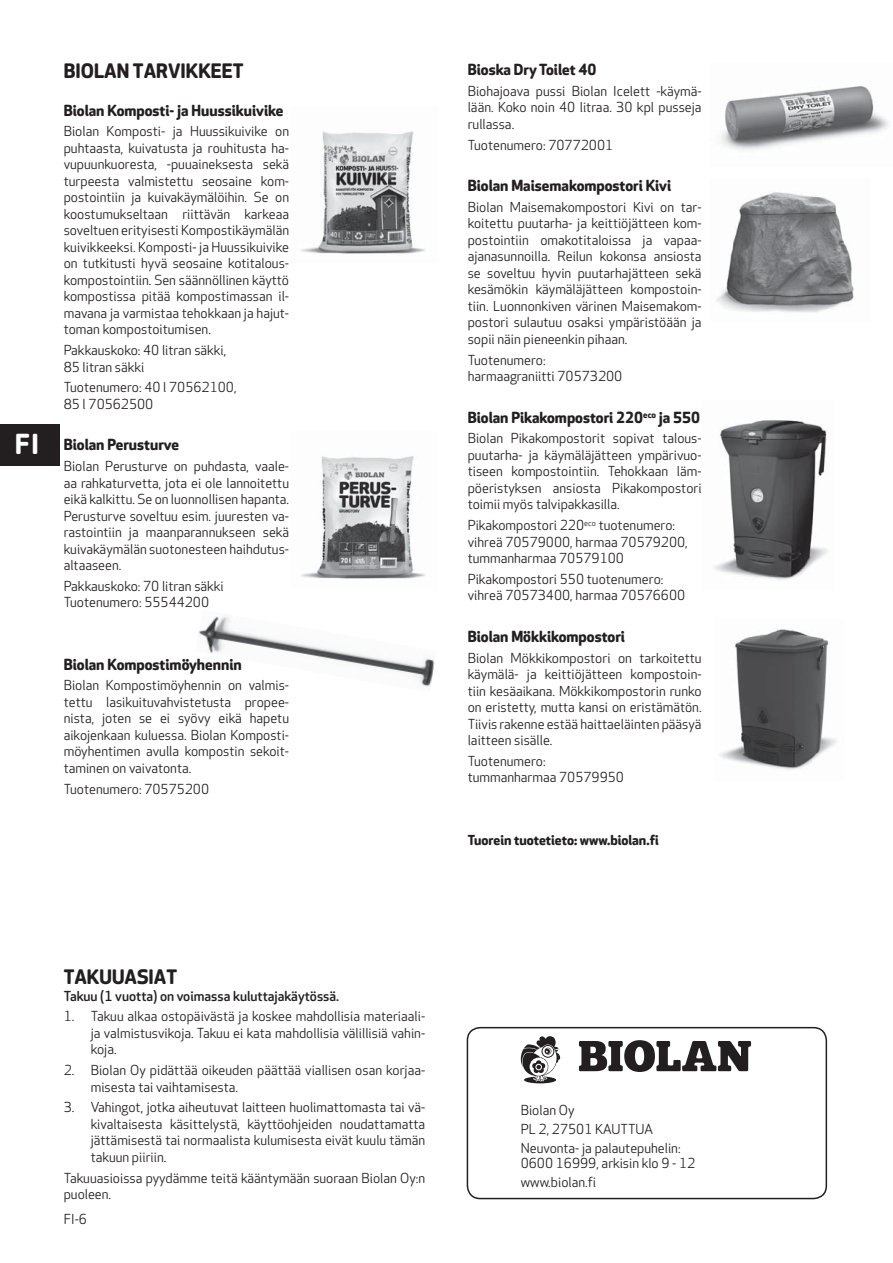
<style>
.page{position:relative;width:893px;height:1263px;background:#fff}
.page>*{position:absolute;margin:0;border:0;box-sizing:border-box;transform-origin:0 0}
.t1{font:700 27px "Apex Rounded";color:#fff}
.t2{font:700 19.5px "Apex Rounded";color:#231f20}
.t3{font:700 15px "Apex Rounded";color:#231f20}
.t4{font:13.5px/16.5px "Apex Rounded";color:#231f20}
.t5{font:500 13.5px "Apex Rounded";color:#231f20}
.t6{font:700 13.5px "Apex Rounded";color:#231f20}
</style>
<div class="page">
<div style="left:0;top:424px;width:59px;height:41px;background:#231f20"></div>
<img style="left:721px;top:85px;width:168px;height:65px">
<svg style="left:579px;top:1040px;width:172px;height:32px"></svg>
<svg style="left:521px;top:1036px;width:39px;height:47px"></svg>
<div style="left:467px;top:1027px;width:360px;height:172px;border:2px solid #231f20;border-radius:13px"></div>
<img style="left:301px;top:131px;width:125px;height:123px">
<img style="left:301px;top:456px;width:125px;height:123px">
<img style="left:199px;top:616px;width:236px;height:71px">
<img style="left:714px;top:420px;width:114px;height:160px">
<img style="left:720px;top:629px;width:116px;height:141px">
<img style="left:716px;top:192px;width:138px;height:121px">
<h1 class="t1" style="left:15px;top:434px;width:25px">FI</h1>
<h2 class="t2" style="left:64px;top:64px;width:181px">BIOLAN TARVIKKEET</h2>
<p class="t3" style="left:64px;top:104px;width:221px">Biolan Komposti- ja Huussikuivike</p>
<p class="t4" style="left:64px;top:125px;width:227px;text-align:justify">Biolan Komposti- ja Huussikuivike on puhtaasta, kuivatusta ja rouhitusta ha&shy;vupuunkuoresta, -puuaineksesta sekä turpeesta valmistettu seosaine kom&shy;postointiin ja kuivakäymälöihin. Se on koostumukseltaan riittävän karkeaa soveltuen erityisesti Kompostikäymälän kuivikkeeksi. Komposti- ja Huussikuivike on tutkitusti hyvä seosaine kotitalous&shy;kompostointiin. Sen säännöllinen käyttö kompostissa pitää kompostimassan il&shy;mavana ja varmistaa tehokkaan ja hajut&shy;toman kompostoitumisen.</p>
<p class="t4" style="left:64px;top:344px;width:164px">Pakkauskoko: 40 litran säkki,<br>85 litran säkki</p>
<p class="t4" style="left:64px;top:381px;width:174px">Tuotenumero: 40 l 70562100,<br>85 l 70562500</p>
<p class="t3" style="left:64px;top:439px;width:117px">Biolan Perusturve</p>
<p class="t4" style="left:64px;top:460px;width:227px;text-align:justify">Biolan Perusturve on puhdasta, vaale&shy;aa rahkaturvetta, jota ei ole lannoitettu eikä kalkittu. Se on luonnollisen hapanta.<br>Perusturve soveltuu esim. juuresten va&shy;rastointiin ja maanparannukseen sekä kuivakäymälän suotonesteen haihdutus&shy;altaaseen.</p>
<p class="t4" style="left:64px;top:579px;width:161px">Pakkauskoko: 70 litran säkki<br>Tuotenumero: 55544200</p>
<p class="t3" style="left:64px;top:659px;width:179px">Biolan Kompostimöyhennin</p>
<p class="t4" style="left:64px;top:679px;width:227px;text-align:justify">Biolan Kompostimöyhennin on valmis&shy;tettu lasikuituvahvistetusta propee&shy;nista, joten se ei syövy eikä hapetu aikojenkaan kuluessa. Biolan Komposti&shy;möyhentimen avulla kompostin sekoit&shy;taminen on vaivatonta.</p>
<p class="t4" style="left:64px;top:782px;width:147px">Tuotenumero: 70575200</p>
<p class="t3" style="left:468px;top:64px;width:130px">Bioska Dry Toilet 40</p>
<p class="t4" style="left:468px;top:84px;width:235px;text-align:justify">Biohajoava pussi Biolan Icelett -käymä&shy;lään. Koko noin 40 litraa. 30 kpl pusseja rullassa.</p>
<p class="t4" style="left:468px;top:138px;width:147px">Tuotenumero: 70772001</p>
<p class="t3" style="left:468px;top:180px;width:205px">Biolan Maisemakompostori Kivi</p>
<p class="t4" style="left:468px;top:200px;width:235px;text-align:justify">Biolan Maisemakompostori Kivi on tar&shy;koitettu puutarha- ja keittiöjätteen kom&shy;postointiin omakotitaloissa ja vapaa&shy;ajanasunnoilla. Reilun kokonsa ansiosta se soveltuu hyvin puutarhajätteen sekä kesämökin käymäläjätteen kompostoin&shy;tiin. Luonnonkiven värinen Maisemakom&shy;postori sulautuu osaksi ympäristöään ja sopii näin pieneenkin pihaan.</p>
<p class="t4" style="left:468px;top:353px;width:156px">Tuotenumero: harmaagraniitti 70573200</p>
<p class="t3" style="left:468px;top:411px;width:234px">Biolan Pikakompostori 220<sup>eco</sup> ja 550</p>
<p class="t4" style="left:468px;top:432px;width:235px;text-align:justify">Biolan Pikakompostorit sopivat talous&shy;puutarha- ja käymäläjätteen ympärivuo&shy;tiseen kompostointiin. Tehokkaan läm&shy;pöeristyksen ansiosta Pikakompostori toimii myös talvipakkasilla.</p>
<p class="t4" style="left:468px;top:519px;width:222px">Pikakompostori 220<sup>eco</sup> tuotenumero: vihreä 70579000, harmaa 70579200, tummanharmaa 70579100</p>
<p class="t4" style="left:468px;top:572px;width:219px">Pikakompostori 550 tuotenumero: vihreä 70573400, harmaa 70576600</p>
<p class="t3" style="left:468px;top:631px;width:159px">Biolan Mökkikompostori</p>
<p class="t4" style="left:468px;top:651px;width:235px;text-align:justify">Biolan Mökkikompostori on tarkoitettu käymälä- ja keittiöjätteen kompostoin&shy;tiin kesäaikana. Mökkikompostorin runko on eristetty, mutta kansi on eristämätön.<br>Tiivis rakenne estää haittaeläinten pääsyä laitteen sisälle.</p>
<p class="t4" style="left:468px;top:754px;width:158px">Tuotenumero: tummanharmaa 70579950</p>
<p class="t6" style="left:468px;top:835px;width:192px">Tuorein tuotetieto: www.biolan.fi</p>
<h2 class="t2" style="left:64px;top:970px;width:115px">TAKUUASIAT</h2>
<p class="t5" style="left:64px;top:991px;width:277px">Takuu (1 vuotta) on voimassa kuluttajakäytössä.</p>
<p class="t4" style="left:91px;top:1010px;width:336px;text-align:justify;text-indent:-27px">1. Takuu alkaa ostopäivästä ja koskee mahdollisia materiaali&shy;ja valmistusvikoja. Takuu ei kata mahdollisia välillisiä vahin&shy;koja.</p>
<p class="t4" style="left:91px;top:1064px;width:336px;text-indent:-27px">2. Biolan Oy pidättää oikeuden päättää viallisen osan korjaa&shy;misesta tai vaihtamisesta.</p>
<p class="t4" style="left:91px;top:1101px;width:336px;text-align:justify;text-indent:-27px">3. Vahingot, jotka aiheutuvat laitteen huolimattomasta tai vä&shy;kivaltaisesta käsittelystä, käyttöohjeiden noudattamatta jättämisestä tai normaalista kulumisesta eivät kuulu tämän takuun piiriin.</p>
<p class="t4" style="left:64px;top:1171px;width:363px">Takuuasioissa pyydämme teitä kääntymään suoraan Biolan Oy:n puoleen.</p>
<p class="t4" style="left:64px;top:1213px;width:25px">FI-6</p>
<p class="t4" style="left:521px;top:1102px;width:161px;line-height:19.2px">Biolan Oy<br>PL 2, 27501 KAUTTUA<br>Neuvonta- ja palautepuhelin:</p>
<p class="t4" style="left:521px;top:1155px;width:176px;line-height:19.2px">0600 16999, arkisin klo 9 - 12 www.biolan.fi</p>
</div>
